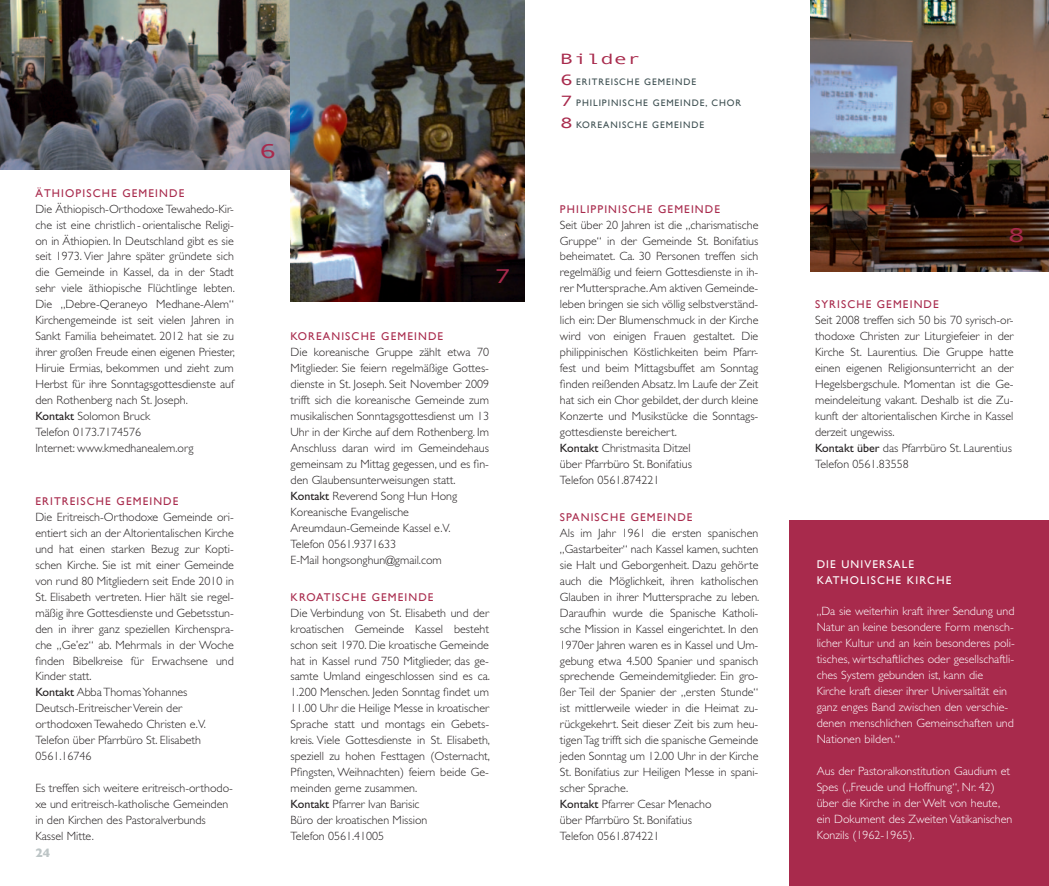
<style>
.page{position:relative;width:1049px;height:886px;background:#fff}
.page>*{position:absolute;margin:0;border:0;box-sizing:border-box;transform-origin:0 0}
.t1{font:20px "Andale Mono";color:#a82a4c;scale:1.5 1}
.t2{font:15px "Andale Mono";color:#a82a4c;scale:1.5 1}
.t3{font:700 12.5px "Gill Sans";color:#bdc5c6}
.t4{font:300 12px/16px "Gill Sans Std";color:#231f20}
.t5{font:300 12px/16px "Gill Sans Std";color:#fff}
.t6{font:11.25px "Gill Sans";letter-spacing:.1em;color:#a82a4c}
.t7{font:11.25px/16px "Gill Sans";letter-spacing:.1em;color:#fff}
.t8{font:9.38px "Gill Sans";letter-spacing:.1em;color:#3d4f51}
.s1{font-weight:400}
.s2{font-family:"Andale Mono";font-size:15px;color:#a82a4c}
</style>
<div class="page">
<div style="left:789px;top:521px;width:260px;height:365px;background:#a82a4c"></div>
<img style="left:0;top:0;width:291px;height:169px">
<img style="left:291px;top:0;width:233px;height:301px">
<img style="left:810px;top:0;width:239px;height:271px">
<p class="t6" style="left:35px;top:186px;width:9px">ÄTHIOP</p>
<p class="t6" style="left:82px;top:186px;width:103px">ISCHE GEMEINDE</p>
<p class="t4" style="left:35px;top:201px;width:201px">Die Äthiopisch-Orthodoxe Tewahedo-Kir&shy;che ist eine christlich -orientalische Religi&shy;on in Äthiopien. In Deutschland gibt es sie seit 1973. Vier Jahre später gründete sich die Gemeinde in Kassel, da in der Stadt sehr viele äthiopische Flüchtlinge lebten.<br>Die „Debre-Qeraneyo Medhane-Alem“ Kirchengemeinde ist seit vielen Jahren in Sankt Familia beheimatet. 2012 hat sie zu ihrer großen Freude einen eigenen Priester, Hiruie Ermias, bekommen und zieht zum Herbst für ihre Sonntagsgottesdienste auf den Rothenberg nach St. Joseph.<br><span class="s1">Kontakt</span> Solomon Bruck<br>Telefon 0173.7174576<br>Internet: www.kmedhanealem.org</p>
<p class="t6" style="left:35px;top:495px;width:145px">ERITREISCHE GEMEINDE</p>
<p class="t4" style="left:35px;top:509px;width:200px">Die Eritreisch-Orthodoxe Gemeinde ori&shy;entiert sich an der Altorientalischen Kirche und hat einen starken Bezug zur Kopti&shy;schen Kirche. Sie ist mit einer Gemeinde von rund 80 Mitgliedern seit Ende 2010 in St. Elisabeth vertreten. Hier hält sie regel&shy;mäßig ihre Gottesdienste und Gebetsstun&shy;den in ihrer ganz speziellen Kirchenspra&shy;che „Ge’ez“ ab. Mehrmals in der Woche finden Bibelkreise für Erwachsene und Kinder statt.<br><span class="s1">Kontakt</span> Abba Thomas Yohannes Deutsch-Eritreischer Verein der orthodoxen Tewahedo Christen e.V.<br>Telefon über Pfarrbüro St. Elisabeth 0561.16746</p>
<p class="t4" style="left:35px;top:780px;width:199px">Es treffen sich weitere eritreisch-orthodo&shy;xe und eritreisch-katholische Gemeinden in den Kirchen des Pastoralverbunds Kassel Mitte.</p>
<p class="t3" style="left:35px;top:846px;width:16px">24</p>
<h1 class="t1" style="left:259px;top:138px;width:14px">6</h1>
<h1 class="t1" style="left:494px;top:263px;width:13px">7</h1>
<p class="t6" style="left:291px;top:330px;width:154px">KOREANISCHE GEMEINDE</p>
<p class="t4" style="left:291px;top:344px;width:200px">Die koreanische Gruppe zählt etwa 70<br>Mitglieder. Sie feiern regelmäßige Gottes&shy;dienste in St. Joseph. Seit November 2009 trifft sich die koreanische Gemeinde zum musikalischen Sonntagsgottesdienst um 13<br>Uhr in der Kirche auf dem Rothenberg. Im Anschluss daran wird im Gemeindehaus gemeinsam zu Mittag gegessen, und es fin&shy;den Glaubensunterweisungen statt.<br><span class="s1">Kontakt</span> Reverend Song Hun Hong Koreanische Evangelische Areumdaun-Gemeinde Kassel e.V.<br>Telefon 0561.9371633<br>E-Mail hongsonghun@gmail.com</p>
<p class="t6" style="left:291px;top:590px;width:144px">KROATISCHE GEMEINDE</p>
<p class="t4" style="left:291px;top:605px;width:201px">Die Verbindung von St. Elisabeth und der kroatischen Gemeinde Kassel besteht schon seit 1970. Die kroatische Gemeinde hat in Kassel rund 750 Mitglieder, das ge&shy;samte Umland eingeschlossen sind es ca.<br>1.200 Menschen. Jeden Sonntag findet um 11.00 Uhr die Heilige Messe in kroatischer Sprache statt und montags ein Gebets&shy;kreis. Viele Gottesdienste in St. Elisabeth, speziell zu hohen Festtagen (Osternacht, Pfingsten, Weihnachten) feiern beide Ge&shy;meinden gerne zusammen.<br><span class="s1">Kontakt</span> Pfarrer Ivan Barisic<br>Büro der kroatischen Mission<br>Telefon 0561.41005</p>
<p class="t2" style="left:560px;top:49px;width:55px">Bilder</p>
<p class="t8" style="left:560px;top:76px;width:138px"><span class="s2">6</span>ERITREISCHE GEMEINDE</p>
<p class="t8" style="left:560px;top:98px;width:183px"><span class="s2">7</span>PHILIPINISCHE GEMEINDE, CHOR</p>
<p class="t8" style="left:560px;top:119px;width:146px"><span class="s2">8</span>KOREANISCHE GEMEINDE</p>
<p class="t6" style="left:560px;top:202px;width:162px">PHILIPPINISCHE GEMEINDE</p>
<p class="t4" style="left:560px;top:217px;width:200px">Seit über 20 Jahren ist die „charismatische Gruppe“ in der Gemeinde St. Bonifatius beheimatet. Ca. 30 Personen treffen sich regelmäßig und feiern Gottesdienste in ih&shy;rer Muttersprache. Am aktiven Gemeinde&shy;leben bringen sie sich völlig selbstverständ&shy;lich ein: Der Blumenschmuck in der Kirche wird von einigen Frauen gestaltet. Die philippinischen Köstlichkeiten beim Pfarr&shy;fest und beim Mittagsbuffet am Sonntag finden reißenden Absatz. Im Laufe der Zeit hat sich ein Chor gebildet, der durch kleine Konzerte und Musikstücke die Sonntags&shy;gottesdienste bereichert.<br><span class="s1">Kontakt</span> Christmasita Ditzel<br>über Pfarrbüro St. Bonifatius<br>Telefon 0561.874221</p>
<p class="t6" style="left:560px;top:511px;width:134px">SPANISCHE GEMEINDE</p>
<p class="t4" style="left:560px;top:525px;width:201px">Als im Jahr 1961 die ersten spanischen „Gastarbeiter“ nach Kassel kamen, suchten sie Halt und Geborgenheit. Dazu gehörte auch die Möglichkeit, ihren katholischen Glauben in ihrer Muttersprache zu leben.<br>Daraufhin wurde die Spanische Katholi&shy;sche Mission in Kassel eingerichtet. In den 1970er Jahren waren es in Kassel und Um&shy;gebung etwa 4.500 Spanier und spanisch sprechende Gemeindemitglieder. Ein gro&shy;ßer Teil der Spanier der „ersten Stunde“ ist mittlerweile wieder in die Heimat zu&shy;rückgekehrt. Seit dieser Zeit bis zum heu&shy;tigen Tag trifft sich die spanische Gemeinde jeden Sonntag um 12.00 Uhr in der Kirche St. Bonifatius zur Heiligen Messe in spani&shy;scher Sprache.<br><span class="s1">Kontakt</span> Pfarrer Cesar Menacho<br>über Pfarrbüro St. Bonifatius<br>Telefon 0561.874221</p>
<h1 class="t1" style="left:1007px;top:222px;width:14px">8</h1>
<p class="t6" style="left:815px;top:298px;width:125px">SYRISCHE GEMEINDE</p>
<p class="t4" style="left:815px;top:312px;width:200px">Seit 2008 treffen sich 50 bis 70 syrisch-or&shy;thodoxe Christen zur Liturgiefeier in der Kirche St. Laurentius. Die Gruppe hatte einen eigenen Religionsunterricht an der Hegelsbergschule. Momentan ist die Ge&shy;meindeleitung vakant. Deshalb ist die Zu&shy;kunft der altorientalischen Kirche in Kassel derzeit ungewiss.<br><span class="s1">Kontakt über</span> das Pfarrbüro St. Laurentius Telefon 0561.83558</p>
<p class="t7" style="left:817px;top:556px;width:136px">DIE UNIVERSALE<br>KATHOLISCHE KIRCHE</p>
<p class="t5" style="left:817px;top:603px;width:200px">„Da sie weiterhin kraft ihrer Sendung und Natur an keine besondere Form mensch&shy;licher Kultur und an kein besonderes poli&shy;tisches, wirtschaftliches oder gesellschaftli&shy;ches System gebunden ist, kann die Kirche kraft dieser ihrer Universalität ein ganz enges Band zwischen den verschie&shy;denen menschlichen Gemeinschaften und Nationen bilden.“</p>
<p class="t5" style="left:817px;top:763px;width:197px">Aus der Pastoralkonstitution Gaudium et Spes („Freude und Hoffnung“, Nr. 42) über die Kirche in der Welt von heute, ein Dokument des Zweiten Vatikanischen Konzils (1962-1965).</p>
</div>
